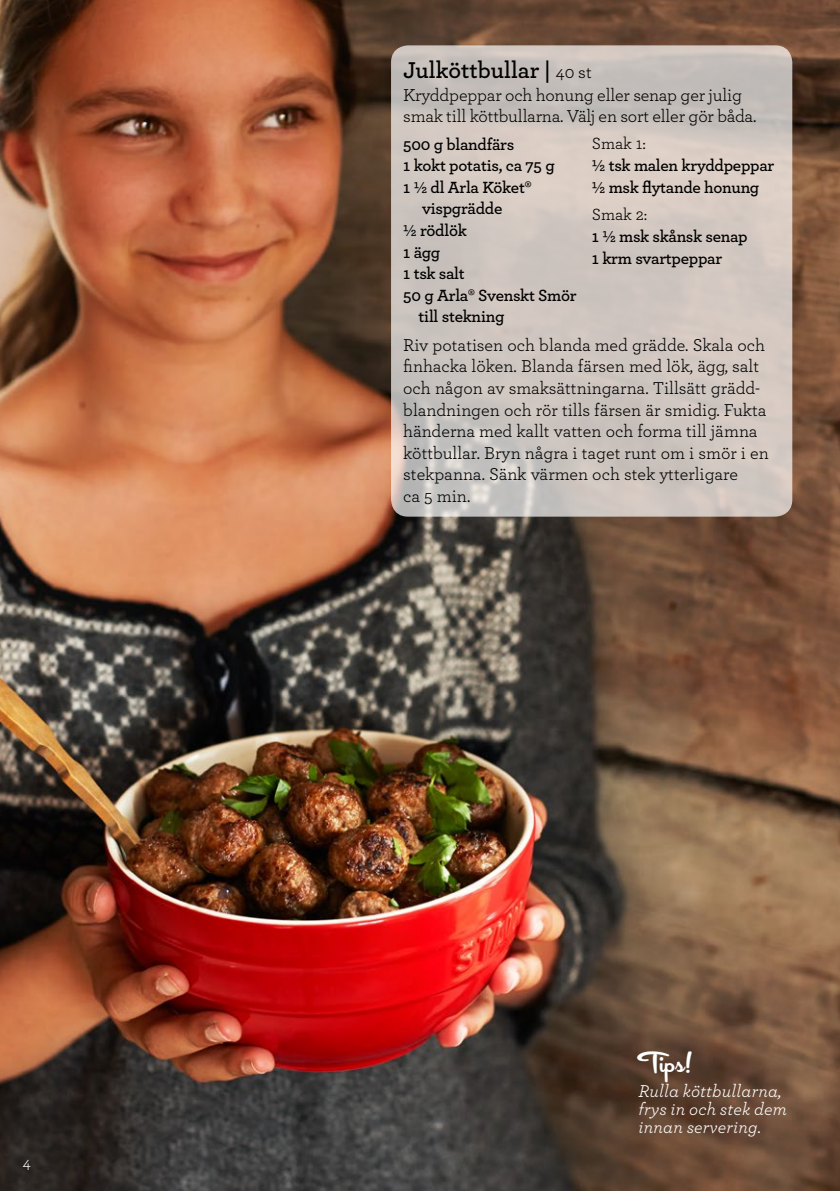
<style>
.page{position:relative;width:840px;height:1191px;background:#fff}
.page>*{position:absolute;margin:0;border:0;box-sizing:border-box;transform-origin:0 0}
.t1{font:30px "Cocktail Shaker";color:#fff}
.t2{font:600 24px "Archer";color:#000}
.t3{font:18px/21.6px "Archer";color:#000}
.t4{font:italic 18px/18px "Archer";letter-spacing:.01em;color:#fff}
.t5{font:600 17px/21.6px "Archer";letter-spacing:-.015em;color:#000}
.t6{font:17px "Archer";letter-spacing:-.01em;color:#000}
.t7{font:16.4px "Archer";color:#fff}
.s1{font-weight:400;font-size:18px}
</style>
<div class="page">
<img style="left:0;top:0;width:839px;height:1191px">
<svg style="left:391px;top:45px;width:400px;height:471px;background:#cec5bf"></svg>
<p class="t7" style="left:23px;top:1151px;width:10px">4</p>
<h2 class="t2" style="left:403px;top:52px;width:190px">Julköttbullar | <span class="s1">40 st</span></h2>
<p class="t3" style="left:403px;top:83px;width:354px">Kryddpeppar och honung eller senap ger julig smak till köttbullarna. Välj en sort eller gör båda.</p>
<p class="t5" style="left:403px;top:132px;width:112px">500 g blandfärs</p>
<p class="t5" style="left:403px;top:154px;width:153px">1 kokt potatis, ca 75 g</p>
<p class="t5" style="left:403px;top:175px;width:130px">1 ½ dl Arla Köket®</p>
<p class="t5" style="left:422px;top:197px;width:82px">vispgrädde</p>
<p class="t5" style="left:403px;top:218px;width:65px">½ rödlök</p>
<p class="t5" style="left:403px;top:240px;width:39px">1 ägg</p>
<p class="t5" style="left:403px;top:262px;width:63px">1 tsk salt</p>
<p class="t5" style="left:403px;top:283px;width:175px">50 g Arla® Svenskt Smör</p>
<p class="t5" style="left:418px;top:305px;width:87px">till stekning</p>
<p class="t3" style="left:403px;top:333px;width:367px">Riv potatisen och blanda med grädde. Skala och finhacka löken. Blanda färsen med lök, ägg, salt och någon av smaksättningarna. Tillsätt grädd&shy;blandningen och rör tills färsen är smidig. Fukta händerna med kallt vatten och forma till jämna köttbullar. Bryn några i taget runt om i smör i en stekpanna. Sänk värmen och stek ytterligare<br>ca 5 min.</p>
<p class="t6" style="left:591px;top:132px;width:55px">Smak 1:</p>
<p class="t5" style="left:591px;top:153px;width:184px">½ tsk malen kryddpeppar ½ msk flytande honung</p>
<p class="t6" style="left:591px;top:203px;width:57px">Smak 2:</p>
<p class="t5" style="left:591px;top:224px;width:157px">1 ½ msk skånsk senap<br>1 krm svartpeppar</p>
<h1 class="t1" style="left:638px;top:1045px;width:55px">Tips!</h1>
<p class="t4" style="left:638px;top:1080px;width:150px">Rulla köttbullarna, frys in och stek dem innan servering.</p>
</div>
